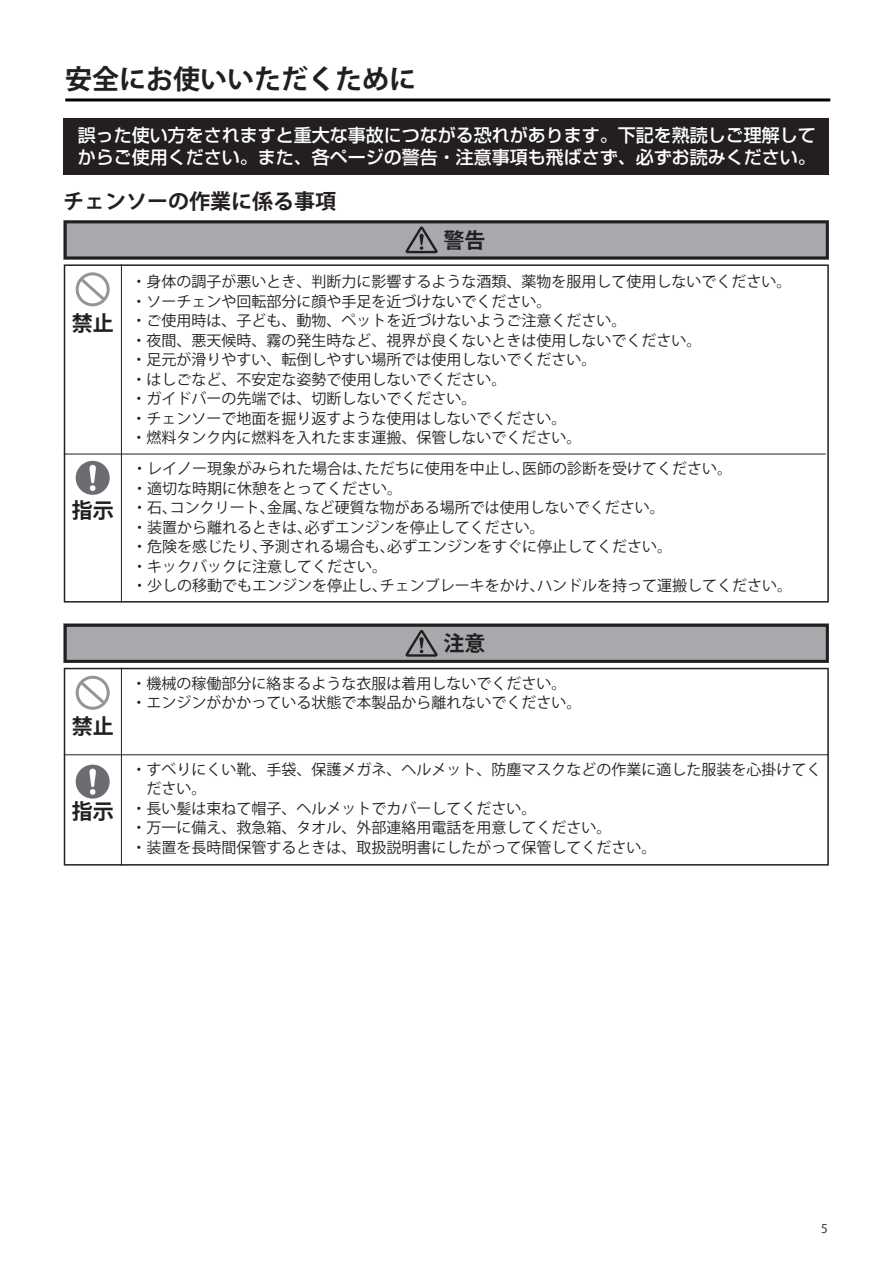
<style>
.page{position:relative;width:893px;height:1263px;background:#fff}
.page>*{position:absolute;margin:0;border:0;box-sizing:border-box;transform-origin:0 0}
.t1{font:700 27px "Koz Go Pr 6 N";color:#231f20}
.t2{font:700 21px "Koz Go Pr 6 N";color:#231f20}
.t3{font:500 18px/22.5px "Shin Go Pro";color:#fff}
.t4{font:15px/19.5px "Koz Go Pr 6 N";color:#231f20}
.t5{font:12px "Koz Go Pr 6 N";color:#231f20}
</style>
<div class="page">
<hr style="left:65px;top:98px;width:765px;height:3px;background:#030303">
<div style="left:63px;top:118px;width:766px;height:57px;background:#231f20"></div>
<svg style="left:64px;top:668px;width:765px;height:198px"></svg>
<svg style="left:64px;top:624px;width:765px;height:39px;background:#929295"></svg>
<svg style="left:76px;top:676px;width:34px;height:34px"></svg>
<div style="left:76px;top:765px;width:34px;height:34px;background:#6c6d70;border-radius:50%"></div>
<svg style="left:89px;top:768px;width:7px;height:27px"></svg>
<hr style="left:121px;top:668px;width:1px;height:198px;background:#231f20">
<hr style="left:64px;top:754px;width:765px;height:1px;background:#231f20">
<svg style="left:64px;top:264px;width:765px;height:339px"></svg>
<svg style="left:64px;top:220px;width:765px;height:39px;background:#929396"></svg>
<svg style="left:76px;top:272px;width:34px;height:34px"></svg>
<div style="left:76px;top:461px;width:34px;height:34px;background:#6c6d70;border-radius:50%"></div>
<svg style="left:89px;top:465px;width:7px;height:26px"></svg>
<hr style="left:121px;top:264px;width:1px;height:339px;background:#231f20">
<hr style="left:64px;top:454px;width:762px;height:1px;background:#231f20">
<h1 class="t1" style="left:65px;top:64px;width:352px">安全にお使いいただくために</h1>
<p class="t3" style="left:78px;top:121px;width:739px">誤った使い方をされますと重大な事故につながる恐れがあります。下記を熟読しご理解してからご使用ください。また、各ページの警告・注意事項も飛ばさず、必ずお読みください。</p>
<h2 class="t2" style="left:63px;top:190px;width:274px">チェンソーの作業に係る事項</h2>
<h2 class="t2" style="left:443px;top:228px;width:43px">警告</h2>
<h2 class="t2" style="left:72px;top:311px;width:43px">禁止</h2>
<h2 class="t2" style="left:72px;top:499px;width:43px">指示</h2>
<h2 class="t2" style="left:72px;top:715px;width:43px">禁止</h2>
<h2 class="t2" style="left:72px;top:800px;width:43px">指示</h2>
<p class="t4" style="left:131px;top:272px;width:661px">・身体の調子が悪いとき、判断力に影響するような酒類、薬物を服用して使用しないでください。・ソーチェンや回転部分に顔や手足を近づけないでください。<br>・ご使用時は、子ども、動物、ペットを近づけないようご注意ください。<br>・夜間、悪天候時、霧の発生時など、視界が良くないときは使用しないでください。<br>・足元が滑りやすい、転倒しやすい場所では使用しないでください。<br>・はしごなど、不安定な姿勢で使用しないでください。<br>・ガイドバーの先端では、切断しないでください。<br>・チェンソーで地面を掘り返すような使用はしないでください。<br>・燃料タンク内に燃料を入れたまま運搬、保管しないでください。</p>
<p class="t4" style="left:132px;top:459px;width:661px">・レイノー現象がみられた場合は、ただちに使用を中止し、医師の診断を受けてください。<br>・適切な時期に休憩をとってください。<br>・石、コンクリート、金属、など硬質な物がある場所では使用しないでください。<br>・装置から離れるときは、必ずエンジンを停止してください。<br>・危険を感じたり、予測される場合も、必ずエンジンをすぐに停止してください。<br>・キックバックに注意してください。<br>・少しの移動でもエンジンを停止し、チェンブレーキをかけ、ハンドルを持って運搬してください。</p>
<h2 class="t2" style="left:443px;top:632px;width:43px">注意</h2>
<p class="t4" style="left:131px;top:674px;width:451px">・機械の稼働部分に絡まるような衣服は着用しないでください。・エンジンがかかっている状態で本製品から離れないでください。</p>
<p class="t4" style="left:131px;top:760px;width:691px">・すべりにくい靴、手袋、保護メガネ、ヘルメット、防塵マスクなどの作業に適した服装を心掛けてく　ださい。<br>・長い髪は束ねて帽子、ヘルメットでカバーしてください。<br>・万一に備え、救急箱、タオル、外部連絡用電話を用意してください。<br>・装置を長時間保管するときは、取扱説明書にしたがって保管してください。</p>
<p class="t5" style="left:821px;top:1222px;width:8px">5</p>
</div>
